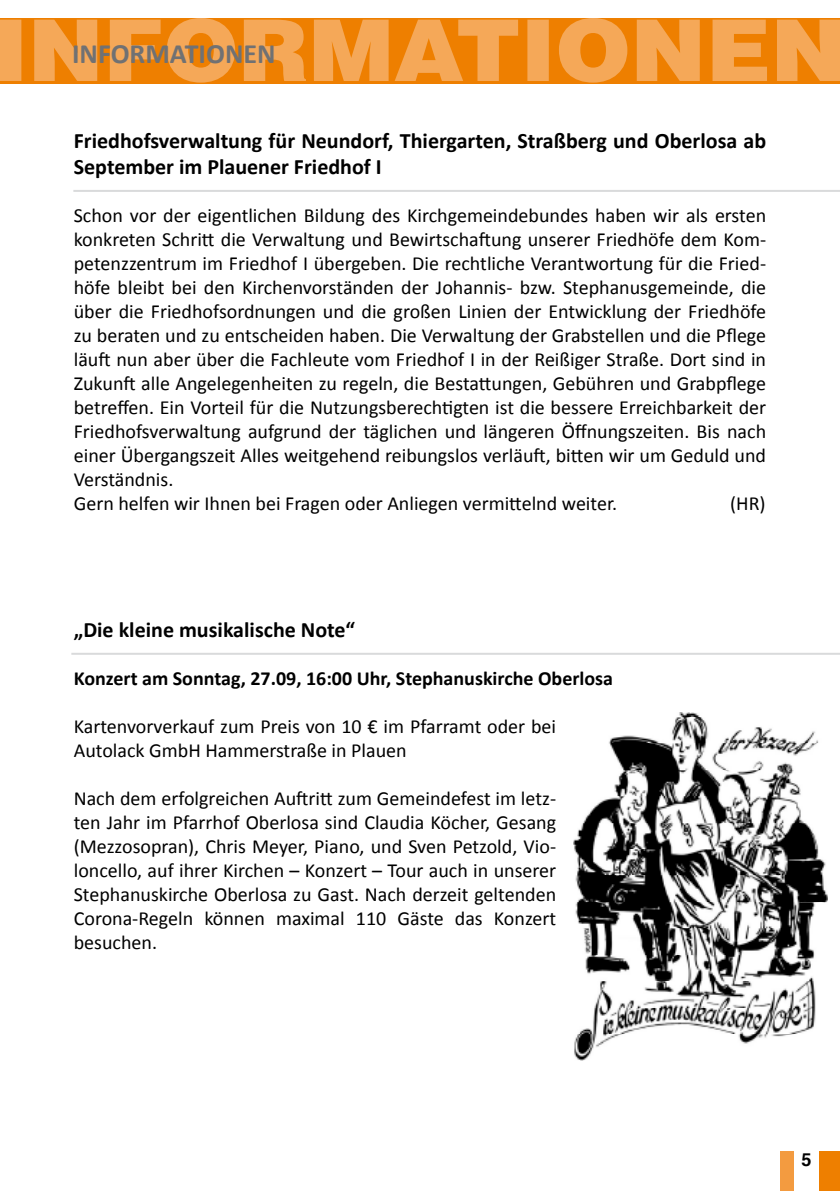
<style>
.page{position:relative;width:840px;height:1191px;background:#fff}
.page>*{position:absolute;margin:0;border:0;box-sizing:border-box;transform-origin:0 0}
.t1{font:700 28px "Calibri";color:#707173}
.t2{font:700 22px/26.4px "Calibri";color:#000}
.t3{font:20px/24px "Calibri";color:#000}
.t4{font:700 20px "Calibri";color:#000}
.t5{font:700 18px "Helvetica";color:#000}
</style>
<div class="page">
<div style="left:819px;top:1151px;width:20px;height:40px;background:#ee7f00"></div>
<div style="left:779px;top:1151px;width:13px;height:40px;background:#f39b40"></div>
<svg style="left:0;top:18px;width:839px;height:65px;background:#f29835"></svg>
<hr style="left:73px;top:190px;width:766px;height:2px;background:#d9dadb">
<hr style="left:71px;top:653px;width:768px;height:2px;background:#d9dadb">
<img style="left:573px;top:712px;width:254px;height:348px">
<h1 class="t1" style="left:72px;top:36px;width:205px">INFORMATIONEN</h1>
<p class="t2" style="left:74px;top:126px;width:693px">Friedhofsverwaltung für Neundorf, Thiergarten, Straßberg und Oberlosa ab<br>September im Plauener Friedhof I</p>
<p class="t3" style="left:74px;top:202px;width:693px">Schon vor der eigentlichen Bildung des Kirchgemeindebundes haben wir als ersten konkreten Schritt die Verwaltung und Bewirtschaftung unserer Friedhöfe dem Kom&shy;petenzzentrum im Friedhof I übergeben. Die rechtliche Verantwortung für die Fried&shy;höfe bleibt bei den Kirchenvorständen der Johannis- bzw. Stephanusgemeinde, die über die Friedhofsordnungen und die großen Linien der Entwicklung der Friedhöfe zu beraten und zu entscheiden haben. Die Verwaltung der Grabstellen und die Pflege läuft nun aber über die Fachleute vom Friedhof I in der Reißiger Straße. Dort sind in Zukunft alle Angelegenheiten zu regeln, die Bestattungen, Gebühren und Grabpflege betreffen. Ein Vorteil für die Nutzungsberechtigten ist die bessere Erreichbarkeit der Friedhofsverwaltung aufgrund der täglichen und längeren Öffnungszeiten. Bis nach einer Übergangszeit Alles weitgehend reibungslos verläuft, bitten wir um Geduld und Verständnis.<br>Gern helfen wir Ihnen bei Fragen oder Anliegen vermittelnd weiter.</p>
<p class="t3" style="left:729px;top:490px;width:37px">(HR)</p>
<p class="t2" style="left:74px;top:616px;width:283px">„Die kleine musikalische Note“</p>
<p class="t4" style="left:74px;top:666px;width:540px">Konzert am Sonntag, 27.09, 16:00 Uhr, Stephanuskirche Oberlosa</p>
<p class="t3" style="left:74px;top:714px;width:483px">Kartenvorverkauf zum Preis von 10 € im Pfarramt oder bei<br>Autolack GmbH Hammerstraße in Plauen</p>
<p class="t3" style="left:74px;top:786px;width:483px;text-align:justify">Nach dem erfolgreichen Auftritt zum Gemeindefest im letz&shy;ten Jahr im Pfarrhof Oberlosa sind Claudia Köcher, Gesang (Mezzosopran), Chris Meyer, Piano, und Sven Petzold, Vio&shy;loncello, auf ihrer Kirchen – Konzert – Tour auch in unserer Stephanuskirche Oberlosa zu Gast. Nach derzeit geltenden Corona-Regeln können maximal 110 Gäste das Konzert besuchen.</p>
<p class="t5" style="left:801px;top:1149px;width:12px">5</p>
</div>
